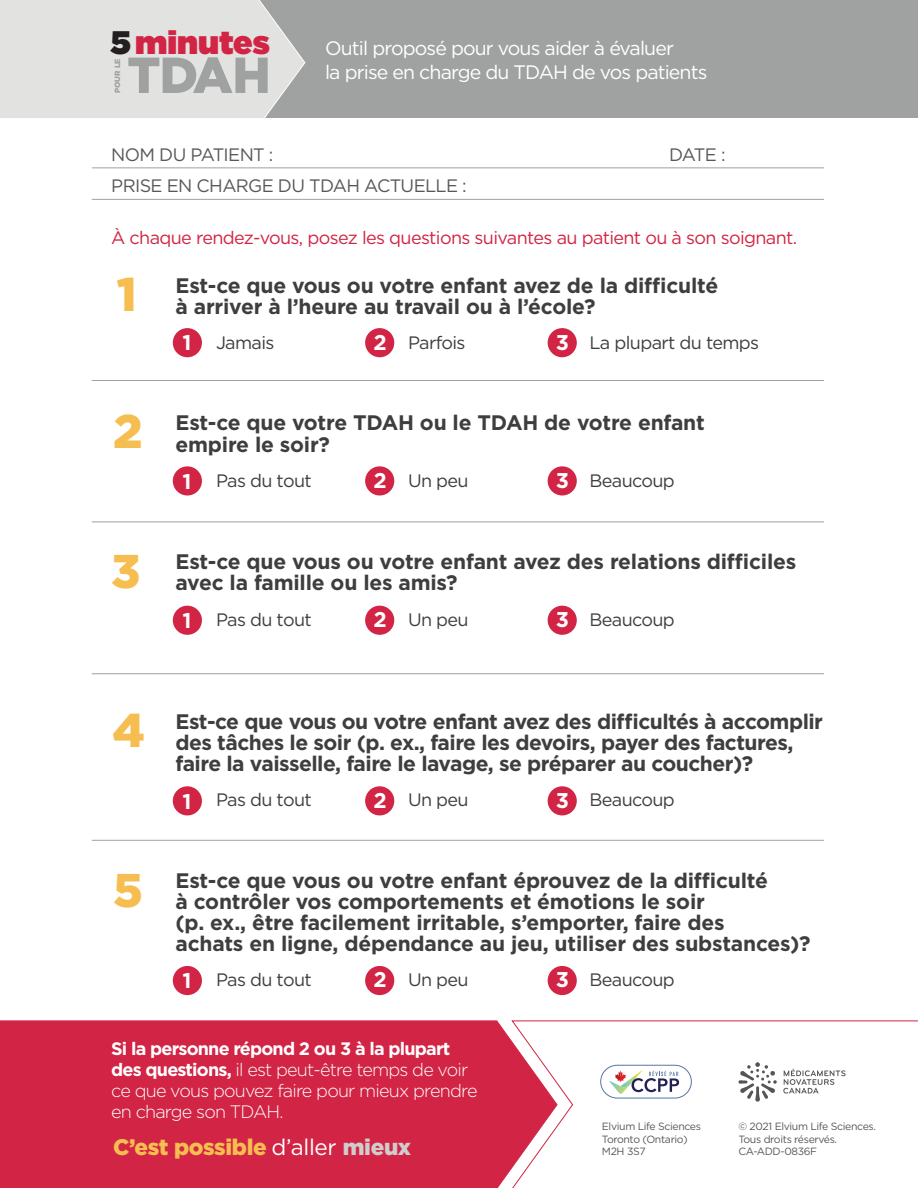
<style>
.page{position:relative;width:918px;height:1188px;background:#fff}
.page>*{position:absolute;margin:0;border:0;box-sizing:border-box;transform-origin:0 0}
.t1{font:900 50.55px "Gotham";color:#a0a1a1}
.t2{font:900 47.25px "Gotham";color:#f6bd50}
.t3{font:900 32.55px "Gotham";color:#d22444}
.t4{font:900 22.5px "Gotham";letter-spacing:-.015em;color:#f6bd50}
.t5{font:700 21.3px "Gotham";color:#fff}
.t6{font:700 21px/21px "Gotham";letter-spacing:-.01em;color:#3e3e3f}
.t7{font:19.5px/23.4px "Gotham";letter-spacing:-.045em;color:#fff}
.t8{font:300 18px/21px "Gotham";letter-spacing:-.045em;color:#fff}
.t9{font:18px "Gotham";letter-spacing:-.035em;color:#3e3e3f}
.t10{font:18px "Gotham";letter-spacing:-.035em;color:#d22444}
.t11{font:18px "Gotham";letter-spacing:-.035em;color:#57585a}
.t12{font:10.5px/12.6px "Gotham";letter-spacing:-.035em;color:#57585a}
.t13{font:900 7.65px "Gotham";letter-spacing:.005em;color:#a0a1a1}
.s1{color:#231f20}
.s2{font-weight:700}
.s3{font-weight:400;color:#fff}
.s4{color:#cfcecd}
</style>
<div class="page">
<svg style="left:558px;top:1020px;width:360px;height:106px"></svg>
<div style="left:0;top:1020px;width:558px;height:168px;background:#d22444"></div>
<div style="left:0;top:0;width:918px;height:120px;background:#a0a1a1"></div>
<hr style="left:92px;top:380px;width:732px;height:1px;background:#a0a1a1">
<hr style="left:92px;top:522px;width:732px;height:1px;background:#a0a1a1">
<hr style="left:92px;top:673px;width:732px;height:1px;background:#a0a1a1">
<hr style="left:92px;top:840px;width:732px;height:1px;background:#a0a1a1">
<div style="left:173px;top:328px;width:29px;height:29px;background:#d22444;border-radius:50%"></div>
<div style="left:173px;top:466px;width:29px;height:30px;background:#d22444;border-radius:50%"></div>
<div style="left:173px;top:606px;width:29px;height:29px;background:#d22444;border-radius:50%"></div>
<div style="left:173px;top:786px;width:29px;height:29px;background:#d22444;border-radius:50%"></div>
<div style="left:173px;top:966px;width:29px;height:29px;background:#d22444;border-radius:50%"></div>
<div style="left:365px;top:328px;width:29px;height:29px;background:#d22444;border-radius:50%"></div>
<div style="left:365px;top:466px;width:29px;height:30px;background:#d22444;border-radius:50%"></div>
<div style="left:365px;top:606px;width:29px;height:29px;background:#d22444;border-radius:50%"></div>
<div style="left:365px;top:786px;width:29px;height:29px;background:#d22444;border-radius:50%"></div>
<div style="left:365px;top:966px;width:29px;height:29px;background:#d22444;border-radius:50%"></div>
<div style="left:548px;top:328px;width:29px;height:29px;background:#d22444;border-radius:50%"></div>
<div style="left:548px;top:466px;width:29px;height:30px;background:#d22444;border-radius:50%"></div>
<div style="left:548px;top:606px;width:29px;height:29px;background:#d22444;border-radius:50%"></div>
<div style="left:548px;top:786px;width:29px;height:29px;background:#d22444;border-radius:50%"></div>
<div style="left:548px;top:966px;width:29px;height:29px;background:#d22444;border-radius:50%"></div>
<div style="left:601px;top:1065px;width:90px;height:33px;background:#fff;border-radius:17px"></div>
<div style="left:600px;top:1065px;width:92px;height:33px;border:1px solid #5576a2;border-radius:17px"></div>
<svg style="left:609px;top:1071px;width:70px;height:23px"></svg>
<svg style="left:0;top:0;width:306px;height:119px;background:#dededd"></svg>
<div style="left:0;top:119px;width:918px;height:37px;background:#fff"></div>
<hr style="left:92px;top:167px;width:732px;height:1px;background:#a0a1a1">
<hr style="left:92px;top:199px;width:732px;height:1px;background:#a0a1a1">
<svg style="left:783px;top:1069px;width:63px;height:25px"></svg>
<svg style="left:739px;top:1062px;width:38px;height:40px"></svg>
<p class="t3" style="left:111px;top:19px;width:161px"><span class="s1">5</span>minutes</p>
<p class="t1" style="left:127px;top:40px;width:145px">TDAH</p>
<p class="t13" style="left:112px;top:93px;width:36px;rotate:-90deg">POUR LE</p>
<p class="t7" style="left:325px;top:36px;width:384px">Outil proposé pour vous aider à évaluer<br>la prise en charge du TDAH de vos patients</p>
<p class="t11" style="left:111px;top:143px;width:164px">NOM DU PATIENT :</p>
<p class="t11" style="left:669px;top:143px;width:58px">DATE :</p>
<p class="t11" style="left:111px;top:174px;width:357px">PRISE EN CHARGE DU TDAH ACTUELLE :</p>
<p class="t10" style="left:111px;top:226px;width:687px">À chaque rendez-vous, posez les questions suivantes au patient ou à son soignant.</p>
<p class="t2" style="left:117px;top:262px;width:21px">1</p>
<p class="t6" style="left:176px;top:274px;width:544px">Est-ce que vous ou votre enfant avez de la difficulté à arriver à l’heure au travail ou à l’école?</p>
<p class="t9" style="left:216px;top:331px;width:60px">Jamais</p>
<p class="t9" style="left:408px;top:331px;width:59px">Parfois</p>
<p class="t9" style="left:590px;top:331px;width:171px">La plupart du temps</p>
<p class="t5" style="left:373px;top:328px;width:15px">2</p>
<p class="t5" style="left:556px;top:328px;width:15px">3</p>
<p class="t5" style="left:182px;top:329px;width:10px">1</p>
<p class="t2" style="left:113px;top:399px;width:31px">2</p>
<p class="t6" style="left:176px;top:412px;width:531px;line-height:21.6px">Est-ce que votre TDAH ou le TDAH de votre enfant empire le soir?</p>
<p class="t9" style="left:216px;top:469px;width:97px">Pas du tout</p>
<p class="t9" style="left:408px;top:469px;width:62px">Un peu</p>
<p class="t9" style="left:590px;top:469px;width:87px">Beaucoup</p>
<p class="t5" style="left:373px;top:466px;width:15px">2</p>
<p class="t5" style="left:556px;top:466px;width:15px">3</p>
<p class="t5" style="left:182px;top:467px;width:10px">1</p>
<p class="t2" style="left:111px;top:538px;width:31px">3</p>
<p class="t6" style="left:176px;top:550px;width:622px;line-height:21.6px">Est-ce que vous ou votre enfant avez des relations difficiles avec la famille ou les amis?</p>
<p class="t9" style="left:216px;top:608px;width:97px">Pas du tout</p>
<p class="t9" style="left:408px;top:608px;width:62px">Un peu</p>
<p class="t9" style="left:590px;top:608px;width:87px">Beaucoup</p>
<p class="t5" style="left:373px;top:605px;width:15px">2</p>
<p class="t5" style="left:556px;top:605px;width:15px">3</p>
<p class="t5" style="left:182px;top:606px;width:10px">1</p>
<p class="t2" style="left:113px;top:698px;width:34px">4</p>
<p class="t2" style="left:113px;top:857px;width:31px">5</p>
<p class="t6" style="left:176px;top:711px;width:649px">Est-ce que vous ou votre enfant avez des difficultés à accomplir des tâches le soir (p. ex., faire les devoirs, payer des factures, faire la vaisselle, faire le lavage, se préparer au coucher)?</p>
<p class="t9" style="left:216px;top:788px;width:97px">Pas du tout</p>
<p class="t9" style="left:408px;top:788px;width:62px">Un peu</p>
<p class="t9" style="left:590px;top:788px;width:87px">Beaucoup</p>
<p class="t5" style="left:373px;top:786px;width:15px">2</p>
<p class="t5" style="left:556px;top:786px;width:15px">3</p>
<p class="t5" style="left:182px;top:787px;width:10px">1</p>
<p class="t6" style="left:176px;top:870px;width:637px">Est-ce que vous ou votre enfant éprouvez de la difficulté<br>à contrôler vos comportements et émotions le soir<br>(p. ex., être facilement irritable, s’emporter, faire des<br>achats en ligne, dépendance au jeu, utiliser des substances)?</p>
<p class="t9" style="left:216px;top:969px;width:97px">Pas du tout</p>
<p class="t9" style="left:408px;top:969px;width:62px">Un peu</p>
<p class="t9" style="left:590px;top:969px;width:87px">Beaucoup</p>
<p class="t5" style="left:373px;top:966px;width:15px">2</p>
<p class="t5" style="left:556px;top:966px;width:15px">3</p>
<p class="t5" style="left:182px;top:967px;width:10px">1</p>
<p class="t8" style="left:111px;top:1038px;width:368px"><span class="s2">Si la personne répond 2 ou 3 à la plupart des questions,</span> il est peut-être temps de voir ce que vous pouvez faire pour mieux prendre en charge son TDAH.</p>
<p class="t4" style="left:113px;top:1132px;width:300px">C’est possible <span class="s3">d’aller</span> <span class="s4">mieux</span></p>
<p class="t12" style="left:602px;top:1120px;width:101px">Elvium Life Sciences</p>
<p class="t12" style="left:602px;top:1133px;width:87px">Toronto (Ontario)<br>M2H 3S7</p>
<p class="t12" style="left:738px;top:1120px;width:139px">© 2021 Elvium Life Sciences.<br>Tous droits réservés.</p>
<p class="t12" style="left:738px;top:1145px;width:80px">CA-ADD-0836F</p>
</div>
